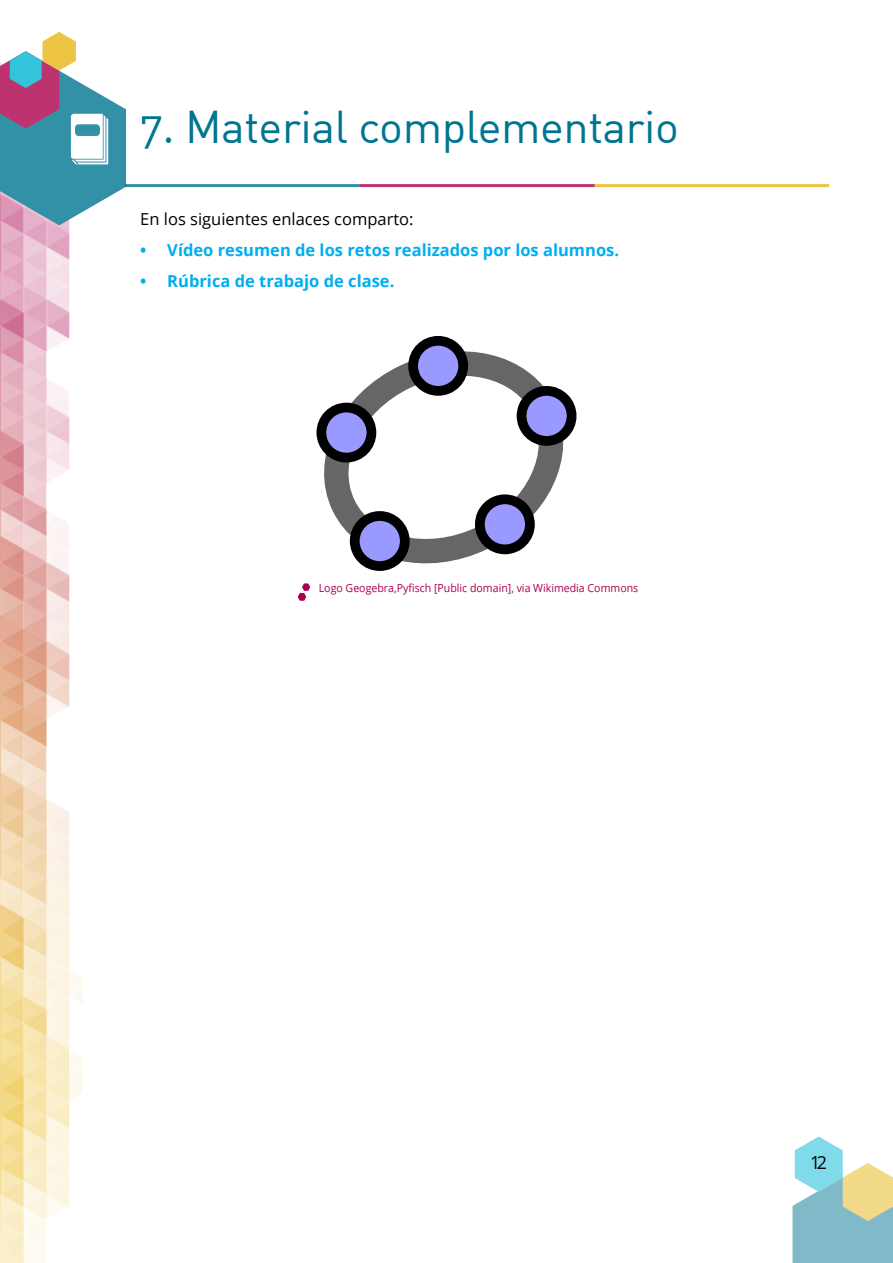
<style>
.page{position:relative;width:893px;height:1263px;background:#fff}
.page>*{position:absolute;margin:0;border:0;box-sizing:border-box;transform-origin:0 0}
.t1{font:45px "DIN Regular Alternate";letter-spacing:-.01em;color:#007591}
.t2{font:700 16.5px "Open Sans";color:#00aeef}
.t3{font:16.5px "Open Sans";color:#000}
.t4{font:11.1px "Open Sans";color:#ab004d;scale:.95 1}
</style>
<div class="page">
<img style="left:0;top:225px;width:83px;height:1038px">
<hr style="left:125px;top:184px;width:235px;height:3px;background:#03758f">
<hr style="left:360px;top:184px;width:235px;height:3px;background:#ab004d">
<hr style="left:595px;top:184px;width:234px;height:3px;background:#e8b514">
<svg style="left:792px;top:1136px;width:101px;height:127px"></svg>
<svg style="left:0;top:32px;width:126px;height:193px"></svg>
<svg style="left:319px;top:336px;width:251px;height:228px"></svg>
<svg style="left:413px;top:341px;width:50px;height:50px"></svg>
<div style="left:408px;top:336px;width:60px;height:60px;border:10px solid #000;border-radius:50%"></div>
<svg style="left:321px;top:408px;width:50px;height:50px"></svg>
<div style="left:316px;top:403px;width:60px;height:59px;border:10px solid #000;border-radius:50%"></div>
<svg style="left:355px;top:516px;width:50px;height:50px"></svg>
<div style="left:350px;top:511px;width:60px;height:60px;border:10px solid #000;border-radius:50%"></div>
<svg style="left:480px;top:499px;width:50px;height:50px"></svg>
<div style="left:475px;top:494px;width:60px;height:60px;border:10px solid #000;border-radius:50%"></div>
<svg style="left:522px;top:391px;width:50px;height:50px"></svg>
<div style="left:517px;top:386px;width:59px;height:60px;border:10px solid #000;border-radius:50%"></div>
<svg style="left:298px;top:583px;width:12px;height:18px"></svg>
<h1 class="t1" style="left:140px;top:98px;width:540px">7. Material complementario</h1>
<p class="t3" style="left:140px;top:208px;width:275px">En los siguientes enlaces comparto:</p>
<p class="t2" style="left:140px;top:239px;width:480px">• Vídeo resumen de los retos realizados por los alumnos.</p>
<p class="t2" style="left:140px;top:270px;width:256px">• Rúbrica de trabajo de clase.</p>
<p class="t4" style="left:319px;top:580px;width:338px">Logo Geogebra,Pyfisch [Public domain], via Wikimedia Commons</p>
</div>
